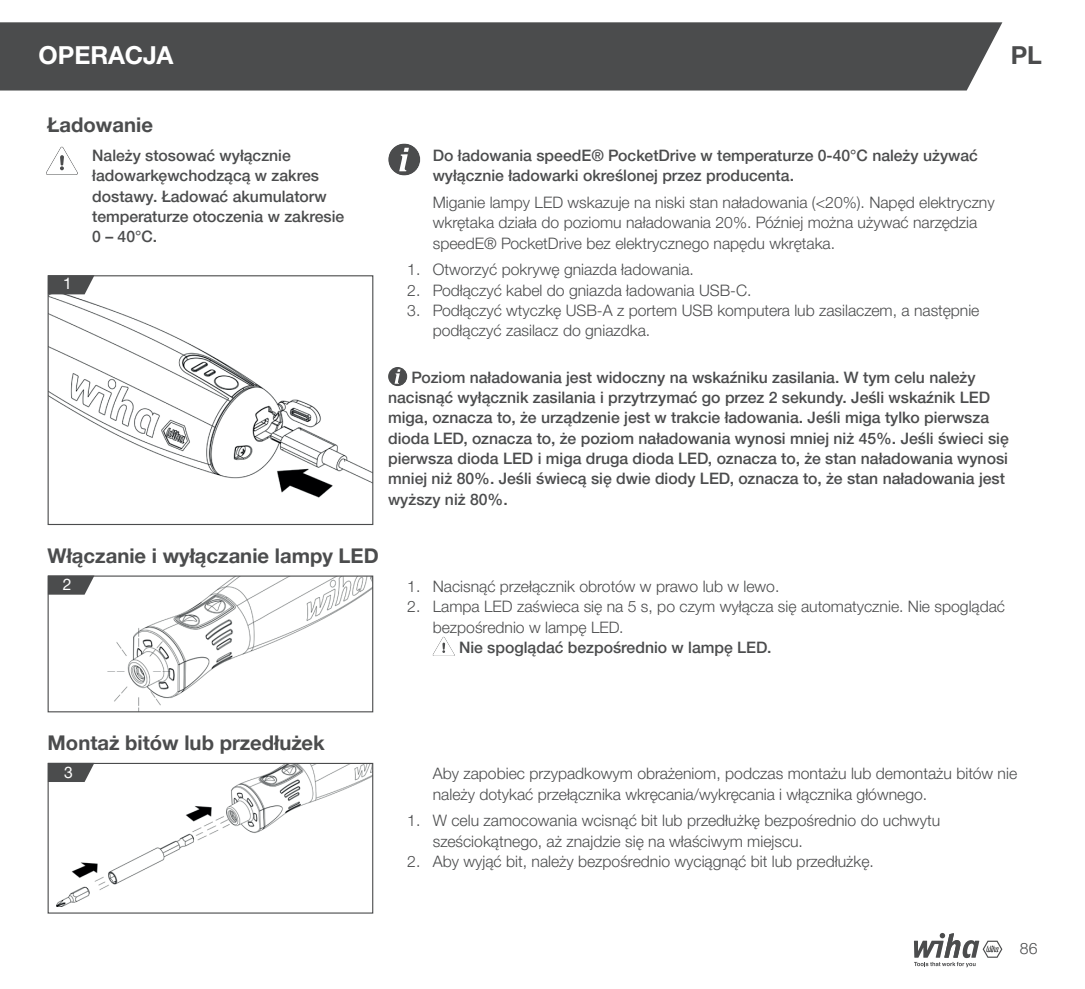
<style>
.page{position:relative;width:1085px;height:989px;background:#fff}
.page>*{position:absolute;margin:0;border:0;box-sizing:border-box;transform-origin:0 0}
.t1{font:700 24.75px "Helvetica Neue LTW1 G";color:#fff}
.t2{font:700 24.75px "Helvetica Neue LTW1 G";color:#4b4c4d}
.t3{font:700 20.25px "Helvetica Neue LTW1 G";color:#4b4c4d}
.t4{font:300 15.75px/20.2px "Helvetica Neue LTW1 G";color:#4b4c4d}
.t5{font:500 15.75px/20.2px "Helvetica Neue LTW1 G";color:#4b4c4d}
.t6{font:15.75px "Helvetica Neue LTW1 G";color:#fff}
</style>
<div class="page">
<div style="left:0;top:22px;width:1002px;height:68px;background:#4b4c4d"></div>
<svg style="left:388px;top:144px;width:32px;height:31px"></svg>
<svg style="left:46px;top:147px;width:32px;height:28px"></svg>
<svg style="left:914px;top:933px;width:88px;height:34px"></svg>
<svg style="left:388px;top:367px;width:19px;height:19px"></svg>
<img style="left:50px;top:294px;width:321px;height:204px">
<div style="left:48px;top:275px;width:325px;height:250px;border:1px solid #4b4c4d"></div>
<svg style="left:48px;top:275px;width:46px;height:19px"></svg>
<svg style="left:50px;top:577px;width:44px;height:17px"></svg>
<img style="left:107px;top:577px;width:264px;height:133px">
<div style="left:48px;top:575px;width:325px;height:137px;border:1px solid #4b4c4d"></div>
<svg style="left:432px;top:637px;width:22px;height:19px"></svg>
<img style="left:57px;top:765px;width:314px;height:141px">
<div style="left:48px;top:763px;width:325px;height:150px;border:1px solid #4b4c4d"></div>
<svg style="left:48px;top:763px;width:46px;height:19px"></svg>
<h1 class="t1" style="left:39px;top:40px;width:136px">OPERACJA</h1>
<h1 class="t2" style="left:1010px;top:40px;width:33px">PL</h1>
<p class="t3" style="left:48px;top:112px;width:107px">Ładowanie</p>
<p class="t5" style="left:92px;top:145px;width:253px">Należy stosować wyłącznie ładowarkęwchodzącą w zakres dostawy. Ładować akumulatorw temperaturze otoczenia w zakresie<br>0 – 40°C.</p>
<p class="t5" style="left:432px;top:145px;width:546px">Do ładowania speedE® PocketDrive w temperaturze 0-40°C należy używać wyłącznie ładowarki określonej przez producenta.</p>
<p class="t4" style="left:432px;top:192px;width:563px">Miganie lampy LED wskazuje na niski stan naładowania (&lt;20%). Napęd elektryczny wkrętaka działa do poziomu naładowania 20%. Później można używać narzędzia speedE® PocketDrive bez elektrycznego napędu wkrętaka.</p>
<p class="t4" style="left:407px;top:259px;width:288px">1. Otworzyć pokrywę gniazda ładowania.</p>
<p class="t4" style="left:407px;top:280px;width:346px">2. Podłączyć kabel do gniazda ładowania USB-C.</p>
<p class="t4" style="left:432px;top:300px;width:548px;text-indent:-26px">3. Podłączyć wtyczkę USB-A z portem USB komputera lub zasilaczem, a następnie podłączyć zasilacz do gniazdka.</p>
<p class="t5" style="left:388px;top:367px;width:622px;text-indent:24px">Poziom naładowania jest widoczny na wskaźniku zasilania. W tym celu należy nacisnąć wyłącznik zasilania i przytrzymać go przez 2 sekundy. Jeśli wskaźnik LED miga, oznacza to, że urządzenie jest w trakcie ładowania. Jeśli miga tylko pierwsza dioda LED, oznacza to, że poziom naładowania wynosi mniej niż 45%. Jeśli świeci się pierwsza dioda LED i miga druga dioda LED, oznacza to, że stan naładowania wynosi mniej niż 80%. Jeśli świecą się dwie diody LED, oznacza to, że stan naładowania jest wyższy niż 80%.</p>
<p class="t6" style="left:63px;top:274px;width:10px">1</p>
<p class="t3" style="left:48px;top:543px;width:332px">Włączanie i wyłączanie lampy LED</p>
<p class="t6" style="left:63px;top:575px;width:10px">2</p>
<p class="t4" style="left:407px;top:576px;width:373px">1. Nacisnąć przełącznik obrotów w prawo lub w lewo.</p>
<p class="t4" style="left:432px;top:596px;width:573px;text-indent:-26px">2. Lampa LED zaświeca się na 5 s, po czym wyłącza się automatycznie. Nie spoglądać bezpośrednio w lampę LED.</p>
<p class="t5" style="left:459px;top:637px;width:314px">Nie spoglądać bezpośrednio w lampę LED.</p>
<p class="t3" style="left:48px;top:730px;width:279px">Montaż bitów lub przedłużek</p>
<p class="t6" style="left:64px;top:762px;width:10px">3</p>
<p class="t4" style="left:432px;top:763px;width:585px">Aby zapobiec przypadkowym obrażeniom, podczas montażu lub demontażu bitów nie należy dotykać przełącznika wkręcania/wykręcania i włącznika głównego.</p>
<p class="t4" style="left:432px;top:810px;width:509px;text-indent:-26px">1. W celu zamocowania wcisnąć bit lub przedłużkę bezpośrednio do uchwytu sześciokątnego, aż znajdzie się na właściwym miejscu.</p>
<p class="t4" style="left:407px;top:851px;width:468px">2. Aby wyjąć bit, należy bezpośrednio wyciągnąć bit lub przedłużkę.</p>
<p class="t4" style="left:1019px;top:938px;width:19px">86</p>
</div>
